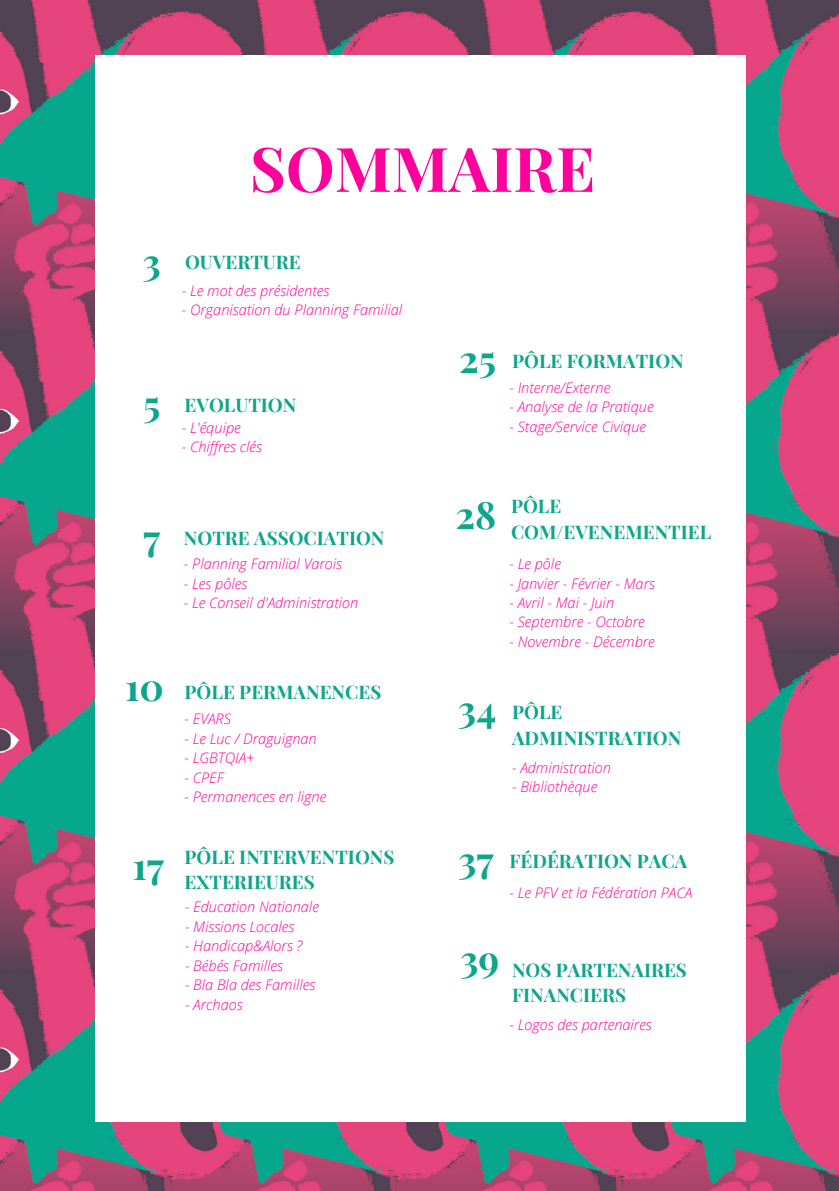
<style>
.page{position:relative;width:839px;height:1191px;background:#fff}
.page>*{position:absolute;margin:0;border:0;box-sizing:border-box;transform-origin:0 0}
.t1{font:700 61.6px "Playfair Display SC";color:#ff009d}
.t2{font:700 37.8px "Playfair Display";color:#0da68c}
.t3{font:700 18.8px/25.6px "Playfair Display";color:#0da68c}
.t4{font:italic 300 14.6px "Open Sans";color:#ff009d}
</style>
<div class="page">
<img style="left:0;top:0;width:838px;height:1191px">
<div style="left:95px;top:56px;width:650px;height:1066px;background:#fff"></div>
<h1 class="t1" style="left:250px;top:125px;width:347px">SOMMAIRE</h1>
<h2 class="t2" style="left:142px;top:235px;width:20px">3</h2>
<p class="t3" style="left:185px;top:249px;width:117px">OUVERTURE</p>
<p class="t4" style="left:182px;top:280px;width:149px">- Le mot des présidentes</p>
<p class="t4" style="left:182px;top:299px;width:222px">- Organisation du Planning Familial</p>
<h2 class="t2" style="left:143px;top:377px;width:19px">5</h2>
<p class="t3" style="left:184px;top:391px;width:113px">EVOLUTION</p>
<p class="t4" style="left:182px;top:417px;width:60px">- L'équipe</p>
<p class="t4" style="left:182px;top:436px;width:82px">- Chiffres clés</p>
<h2 class="t2" style="left:459px;top:332px;width:39px">25</h2>
<p class="t3" style="left:512px;top:347px;width:173px">PÔLE FORMATION</p>
<p class="t4" style="left:509px;top:377px;width:102px">- Interne/Externe</p>
<p class="t4" style="left:509px;top:397px;width:146px">- Analyse de la Pratique</p>
<p class="t4" style="left:509px;top:416px;width:138px">- Stage/Service Civique</p>
<h2 class="t2" style="left:143px;top:511px;width:19px">7</h2>
<p class="t3" style="left:184px;top:525px;width:202px">NOTRE ASSOCIATION</p>
<p class="t4" style="left:184px;top:553px;width:159px">- Planning Familial Varois</p>
<p class="t4" style="left:184px;top:573px;width:65px">- Les pôles</p>
<p class="t4" style="left:184px;top:592px;width:176px">- Le Conseil d'Administration</p>
<h2 class="t2" style="left:455px;top:488px;width:42px">28</h2>
<p class="t3" style="left:511px;top:492px;width:202px">PÔLE<br>COM/EVENEMENTIEL</p>
<p class="t4" style="left:509px;top:553px;width:53px">- Le pôle</p>
<p class="t4" style="left:509px;top:573px;width:147px">- Janvier - Février - Mars</p>
<p class="t4" style="left:509px;top:592px;width:106px">- Avril - Mai - Juin</p>
<p class="t4" style="left:509px;top:612px;width:137px">- Septembre - Octobre</p>
<p class="t4" style="left:509px;top:631px;width:147px">- Novembre - Décembre</p>
<h2 class="t2" style="left:125px;top:660px;width:40px">10</h2>
<p class="t3" style="left:184px;top:679px;width:198px">PÔLE PERMANENCES</p>
<p class="t4" style="left:184px;top:709px;width:48px">- EVARS</p>
<p class="t4" style="left:184px;top:728px;width:134px">- Le Luc / Draguignan</p>
<p class="t4" style="left:184px;top:748px;width:71px">- LGBTQIA+</p>
<p class="t4" style="left:184px;top:767px;width:41px">- CPEF</p>
<p class="t4" style="left:184px;top:786px;width:143px">- Permanences en ligne</p>
<h2 class="t2" style="left:458px;top:682px;width:40px">34</h2>
<p class="t3" style="left:512px;top:699px;width:171px">PÔLE<br>ADMINISTRATION</p>
<p class="t4" style="left:512px;top:757px;width:100px">- Administration</p>
<p class="t4" style="left:512px;top:777px;width:87px">- Bibliothèque</p>
<h2 class="t2" style="left:132px;top:840px;width:33px">17</h2>
<p class="t3" style="left:184px;top:843px;width:211px">PÔLE INTERVENTIONS<br>EXTERIEURES</p>
<p class="t4" style="left:185px;top:897px;width:135px">- Education Nationale</p>
<p class="t4" style="left:185px;top:916px;width:111px">- Missions Locales</p>
<p class="t4" style="left:185px;top:936px;width:119px">- Handicap&amp;Alors ?</p>
<p class="t4" style="left:185px;top:955px;width:99px">- Bébés Familles</p>
<p class="t4" style="left:185px;top:974px;width:132px">- Bla Bla des Familles</p>
<p class="t4" style="left:185px;top:994px;width:59px">- Archaos</p>
<h2 class="t2" style="left:458px;top:833px;width:37px">37</h2>
<p class="t3" style="left:509px;top:847px;width:179px">FÉDÉRATION PACA</p>
<p class="t4" style="left:509px;top:882px;width:184px">- Le PFV et la Fédération PACA</p>
<h2 class="t2" style="left:460px;top:932px;width:41px">39</h2>
<p class="t3" style="left:512px;top:956px;width:176px">NOS PARTENAIRES<br>FINANCIERS</p>
<p class="t4" style="left:509px;top:1014px;width:144px">- Logos des partenaires</p>
</div>
